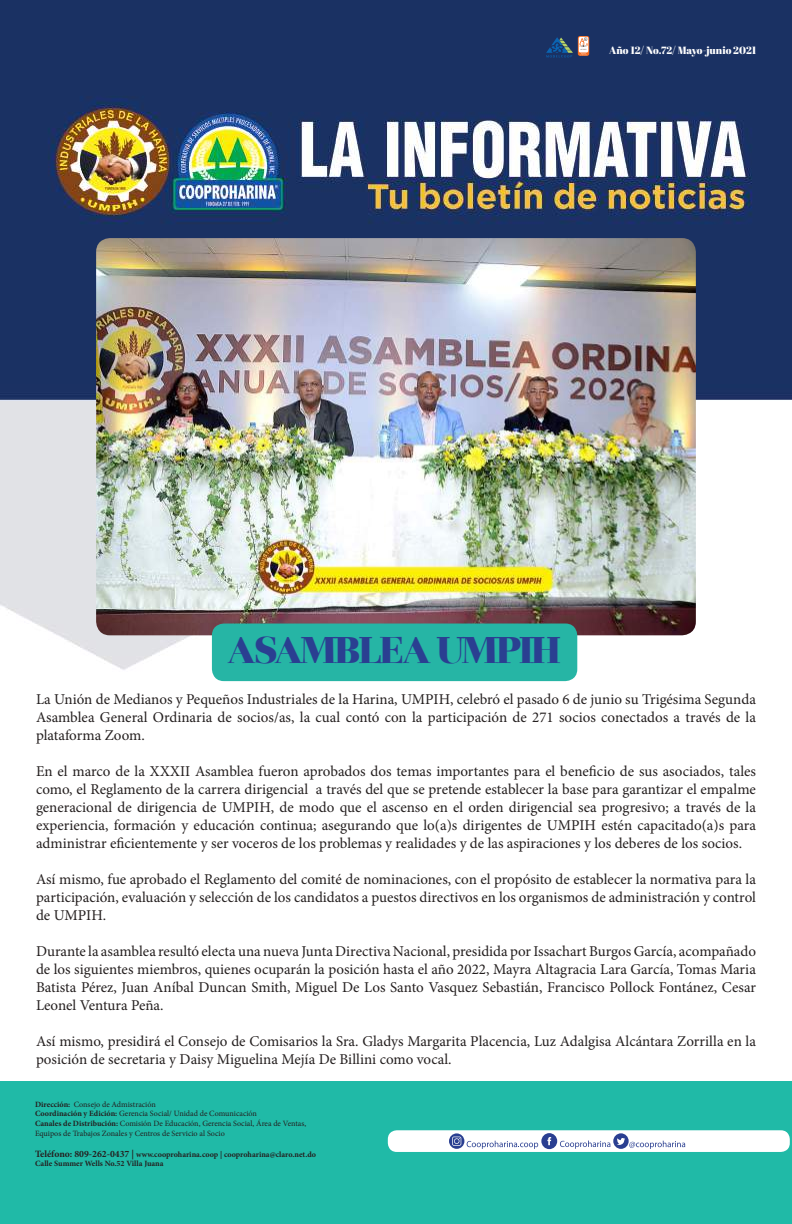
<style>
.page{position:relative;width:792px;height:1224px;background:#fff}
.page>*{position:absolute;margin:0;border:0;box-sizing:border-box;transform-origin:0 0}
.t1{font:900 38.7px "Basilia";letter-spacing:-.045em;color:#2a3f91}
.t2{font:15px/18px "Minion Pro";color:#241f1f;text-align:justify}
.t3{font:10.5px "Abril Fatface";color:#fff}
.t4{font:8.1px/9.7px "Minion Pro";color:#241f1f}
.t5{font:700 8.1px/9.7px "Minion Pro";color:#241f1f}
.s1{font-weight:700}
.s2{font-size:9.7px}
</style>
<div class="page">
<img style="left:0;top:0;width:792px;height:1082px">
<svg style="left:578px;top:36px;width:11px;height:20px"></svg>
<svg style="left:579px;top:38px;width:9px;height:17px"></svg>
<svg style="left:546px;top:37px;width:27px;height:21px"></svg>
<div style="left:0;top:1082px;width:792px;height:142px;background:#20baa7"></div>
<div style="left:388px;top:1130px;width:402px;height:22px;background:#fff;border-radius:9px"></div>
<svg style="left:449px;top:1133px;width:236px;height:16px"></svg>
<img style="left:96px;top:238px;width:600px;height:397px">
<div style="left:212px;top:624px;width:365px;height:57px;background:#26b5a5;border-radius:12px"></div>
<p class="t3" style="left:609px;top:43px;width:149px">Año 12/ No.72/ Mayo-junio 2021</p>
<h1 class="t1" style="left:228px;top:626px;width:334px">ASAMBLEA UMPIH</h1>
<p class="t2" style="left:36px;top:690px;width:721px">La Unión de Medianos y Pequeños Industriales de la Harina, UMPIH, celebró el pasado 6 de junio su Trigésima Segunda Asamblea General Ordinaria de socios/as, la cual contó con la participación de 271 socios conectados a través de la plataforma Zoom.</p>
<p class="t2" style="left:36px;top:762px;width:722px">En el marco de la XXXII Asamblea fueron aprobados dos temas importantes para el beneficio de sus asociados, tales como, el Reglamento de la carrera dirigencial a través del que se pretende establecer la base para garantizar el empalme generacional de dirigencia de UMPIH, de modo que el ascenso en el orden dirigencial sea progresivo; a través de la experiencia, formación y educación continua; asegurando que lo(a)s dirigentes de UMPIH estén capacitado(a)s para administrar eficientemente y ser voceros de los problemas y realidades y de las aspiraciones y los deberes de los socios.</p>
<p class="t2" style="left:36px;top:870px;width:722px">Así mismo, fue aprobado el Reglamento del comité de nominaciones, con el propósito de establecer la normativa para la participación, evaluación y selección de los candidatos a puestos directivos en los organismos de administración y control de UMPIH.</p>
<p class="t2" style="left:36px;top:942px;width:722px">Durante la asamblea resultó electa una nueva Junta Directiva Nacional, presidida por Issachart Burgos García, acompañado de los siguientes miembros, quienes ocuparán la posición hasta el año 2022, Mayra Altagracia Lara García, Tomas Maria Batista Pérez, Juan Aníbal Duncan Smith, Miguel De Los Santo Vasquez Sebastián, Francisco Pollock Fontánez, Cesar Leonel Ventura Peña.</p>
<p class="t2" style="left:36px;top:1032px;width:722px">Así mismo, presidirá el Consejo de Comisarios la Sra. Gladys Margarita Placencia, Luz Adalgisa Alcántara Zorrilla en la posición de secretaria y Daisy Miguelina Mejía De Billini como vocal.</p>
<p class="t4" style="left:35px;top:1099px;width:273px"><span class="s1">Dirección:</span> Consejo de Admistración<br><span class="s1">Coordinación y Edición:</span> Gerencia Social/ Unidad de Comunicación<br><span class="s1">Canales de Distribución:</span> Comisión De Educación, Gerencia Social, Área de Ventas, Equipos de Trabajos Zonales y Centros de Servicio al Socio</p>
<p class="t5" style="left:35px;top:1149px;width:283px"><span class="s2">Teléfono: 809-262-0437 |</span> www.cooproharina.coop | cooproharina@claro.net.do<br>Calle Summer Wells No.52 Villa Juana</p>
</div>
